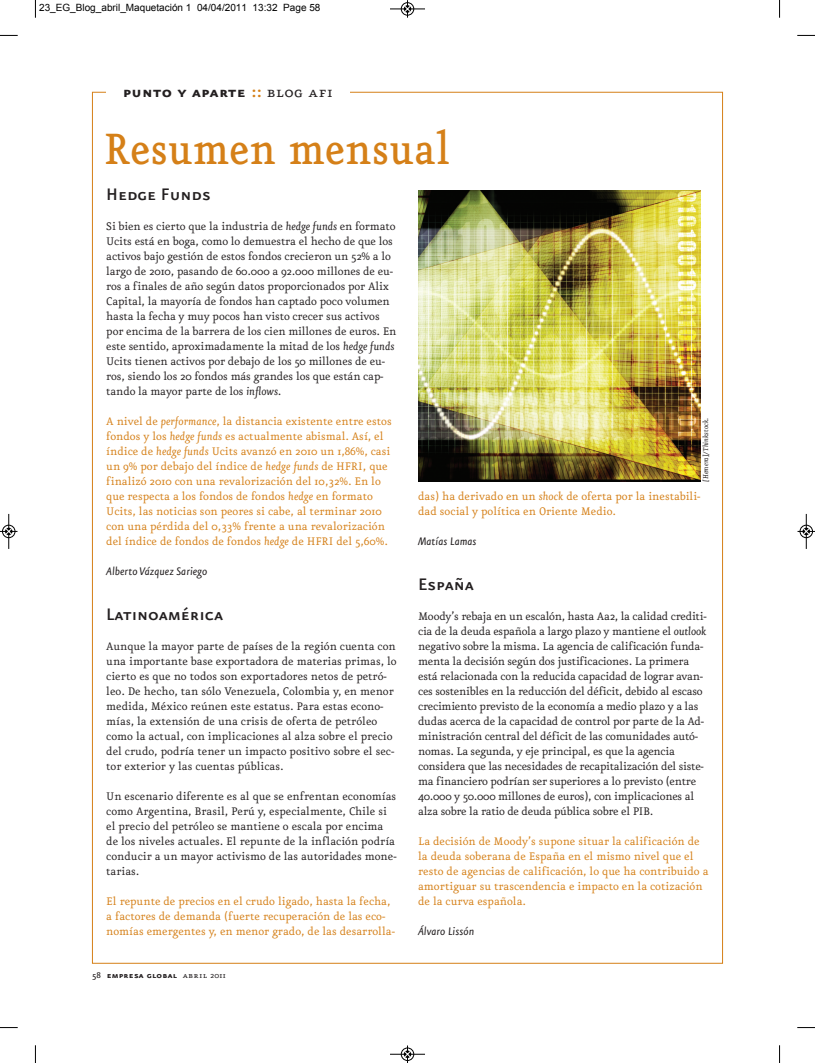
<style>
.page{position:relative;width:815px;height:1063px;background:#fff}
.page>*{position:absolute;margin:0;border:0;box-sizing:border-box;transform-origin:0 0}
.t1{font:500 52.5px "Eureka";color:#d58018;scale:.9 1}
.t2{font:20px "Eureka Sans Medium Caps";color:#231f20}
.t3{font:18.25px "Eureka Sans Bold Caps";letter-spacing:.025em;color:#231f20}
.t4{font:13.12px/15px "Eureka";letter-spacing:-.01em;color:#231f20}
.t5{font:13.12px/15px "Eureka";color:#d58018}
.t6{font:italic 13.12px "Eureka Sans";color:#231f20}
.t7{font:10px "Arial";color:#000}
.t8{font:10px "Eureka Sans Bold Caps";letter-spacing:.025em;color:#231f20}
.t9{font:italic 8.5px "Eureka";color:#231f20}
.s1{color:#d58018}
.s2{font-family:"Eureka Small Caps"}
.s3{font-style:italic}
.s4{font-family:"Eureka";font-weight:500}
.s5{font-family:"Eureka"}
</style>
<div class="page">
<img style="left:418px;top:190px;width:282px;height:292px">
<svg style="left:35px;top:0;width:1px;height:18px"></svg>
<svg style="left:0;top:35px;width:18px;height:1px"></svg>
<svg style="left:779px;top:0;width:1px;height:18px"></svg>
<svg style="left:797px;top:35px;width:18px;height:1px"></svg>
<svg style="left:35px;top:1045px;width:1px;height:18px"></svg>
<svg style="left:0;top:1027px;width:18px;height:1px"></svg>
<svg style="left:779px;top:1045px;width:1px;height:18px"></svg>
<svg style="left:797px;top:1027px;width:18px;height:1px"></svg>
<div style="left:401px;top:2px;width:13px;height:14px;border:1px solid #fff;border-radius:50%"></div>
<hr style="left:390px;top:9px;width:35px;height:1px;background:#000">
<div style="left:401px;top:3px;width:13px;height:12px;border:1px solid #000;border-radius:50%"></div>
<svg style="left:404px;top:0;width:7px;height:18px"></svg>
<hr style="left:390px;top:1054px;width:35px;height:1px;background:#000">
<div style="left:401px;top:1048px;width:13px;height:13px;border:1px solid #000;border-radius:50%"></div>
<svg style="left:404px;top:1045px;width:7px;height:18px"></svg>
<hr style="left:9px;top:514px;width:1px;height:35px;background:#000">
<div style="left:2px;top:525px;width:13px;height:13px;border:1px solid #000;border-radius:50%"></div>
<svg style="left:0;top:528px;width:18px;height:7px"></svg>
<hr style="left:806px;top:514px;width:1px;height:35px;background:#000">
<div style="left:800px;top:525px;width:13px;height:13px;border:1px solid #000;border-radius:50%"></div>
<svg style="left:798px;top:528px;width:17px;height:7px"></svg>
<p class="t7" style="left:39px;top:2px;width:283px">23_EG_Blog_abril_Maquetación 1 04/04/2011 13:32 Page 58</p>
<h3 class="t3" style="left:123px;top:83px;width:212px">punto y aparte <span class="s1">::</span> <span class="s2">blog afi</span></h3>
<h1 class="t1" style="left:104px;top:124px;width:387px">Resumen mensual</h1>
<h2 class="t2" style="left:106px;top:182px;width:106px">Hedge Funds</h2>
<p class="t4" style="left:106px;top:220px;width:292px">Si bien es cierto que la industria de <span class="s3">hedge funds</span> en formato Ucits está en boga, como lo demuestra el hecho de que los activos bajo gestión de estos fondos crecieron un 52% a lo largo de 2010, pasando de 60.000 a 92.000 millones de eu&shy;ros a finales de año según datos proporcionados por Alix Capital, la mayoría de fondos han captado poco volumen hasta la fecha y muy pocos han visto crecer sus activos por encima de la barrera de los cien millones de euros. En este sentido, aproximadamente la mitad de los <span class="s3">hedge funds </span>Ucits tienen activos por debajo de los 50 millones de eu&shy;ros, siendo los 20 fondos más grandes los que están cap&shy;tando la mayor parte de los <span class="s3">inflows</span>.</p>
<p class="t5" style="left:106px;top:415px;width:287px">A nivel de <span class="s3">performance</span>, la distancia existente entre estos fondos y los <span class="s3">hedge funds</span> es actualmente abismal. Así, el índice de <span class="s3">hedge funds</span> Ucits avanzó en 2010 un 1,86%, casi un 9% por debajo del índice de <span class="s3">hedge funds</span> de HFRI, que finalizó 2010 con una revalorización del 10,32%. En lo que respecta a los fondos de fondos <span class="s3">hedge</span> en formato Ucits, las noticias son peores si cabe, al terminar 2010 con una pérdida del 0,33% frente a una revalorización del índice de fondos de fondos <span class="s3">hedge</span> de HFRI del 5,60%.</p>
<p class="t6" style="left:106px;top:566px;width:103px">Alberto Vázquez Sariego</p>
<h2 class="t2" style="left:106px;top:602px;width:118px">Latinoamérica</h2>
<p class="t4" style="left:106px;top:640px;width:292px">Aunque la mayor parte de países de la región cuenta con una importante base exportadora de materias primas, lo cierto es que no todos son exportadores netos de petró&shy;leo. De hecho, tan sólo Venezuela, Colombia y, en menor medida, México reúnen este estatus. Para estas econo&shy;mías, la extensión de una crisis de oferta de petróleo como la actual, con implicaciones al alza sobre el precio del crudo, podría tener un impacto positivo sobre el sec&shy;tor exterior y las cuentas públicas.</p>
<p class="t4" style="left:106px;top:790px;width:292px">Un escenario diferente es al que se enfrentan economías como Argentina, Brasil, Perú y, especialmente, Chile si el precio del petróleo se mantiene o escala por encima de los niveles actuales. El repunte de la inflación podría conducir a un mayor activismo de las autoridades mone&shy;tarias.</p>
<p class="t5" style="left:106px;top:895px;width:290px">El repunte de precios en el crudo ligado, hasta la fecha, a factores de demanda (fuerte recuperación de las eco&shy;nomías emergentes y, en menor grado, de las desarrolla-</p>
<p class="t8" style="left:92px;top:970px;width:135px"><span class="s4">58</span> empresa global <span class="s2">abril</span> <span class="s5">2011</span></p>
<p class="t9" style="left:702px;top:482px;width:65px;rotate:-90deg">[Hemera]/Th ni kstock.</p>
<p class="t5" style="left:418px;top:490px;width:284px">das) ha derivado en un <span class="s3">shock</span> de oferta por la inestabili&shy;dad social y política en Oriente Medio.</p>
<p class="t6" style="left:418px;top:536px;width:60px">Matías Lamas</p>
<h2 class="t2" style="left:418px;top:572px;width:57px">España</h2>
<p class="t4" style="left:418px;top:610px;width:290px">Moody’s rebaja en un escalón, hasta Aa2, la calidad crediti&shy;cia de la deuda española a largo plazo y mantiene el <span class="s3">outlook </span>negativo sobre la misma. La agencia de calificación funda&shy;menta la decisión según dos justificaciones. La primera está relacionada con la reducida capacidad de lograr avan&shy;ces sostenibles en la reducción del déficit, debido al escaso crecimiento previsto de la economía a medio plazo y a las dudas acerca de la capacidad de control por parte de la Ad&shy;ministración central del déficit de las comunidades autó&shy;nomas. La segunda, y eje principal, es que la agencia considera que las necesidades de recapitalización del siste&shy;ma financiero podrían ser superiores a lo previsto (entre 40.000 y 50.000 millones de euros), con implicaciones al alza sobre la ratio de deuda pública sobre el PIB.</p>
<p class="t5" style="left:418px;top:835px;width:292px">La decisión de Moody’s supone situar la calificación de la deuda soberana de España en el mismo nivel que el resto de agencias de calificación, lo que ha contribuido a amortiguar su trascendencia e impacto en la cotización de la curva española.</p>
<p class="t6" style="left:418px;top:926px;width:58px">Álvaro Lissón</p>
</div>
